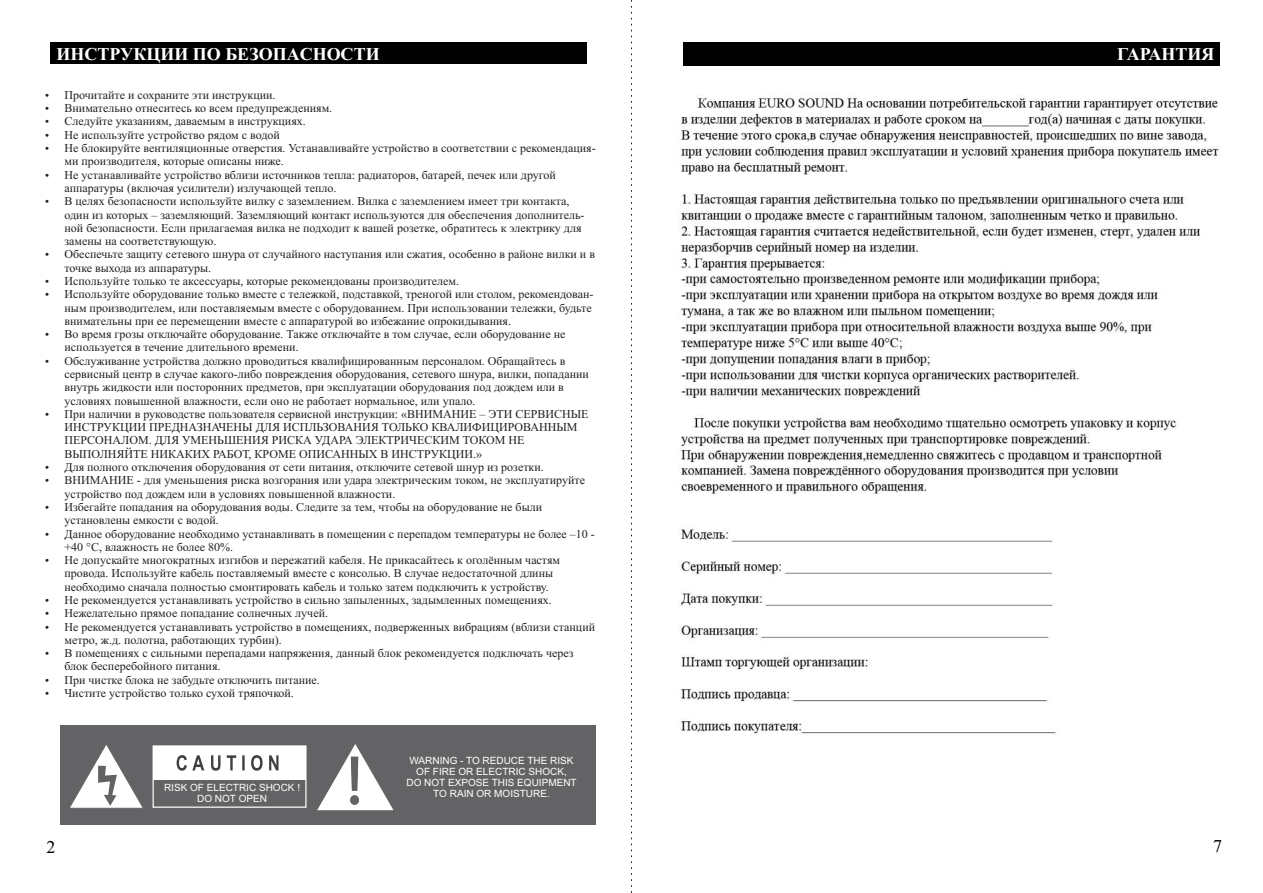
<style>
.page{position:relative;width:1263px;height:893px;background:#fff}
.page>*{position:absolute;margin:0;border:0;box-sizing:border-box;transform-origin:0 0}
.t1{font:700 18px "Times New Roman";color:#fff}
.t2{font:18px "Times New Roman";color:#000}
.t3{font:12px/13.4px "Times New Roman";color:#231f20}
.t4{font:10.05px/11.1px "Arial";color:#fff;text-align:center}
</style>
<div class="page">
<div style="left:50px;top:42px;width:536px;height:22px;background:#000"></div>
<svg style="left:631px;top:0;width:1px;height:893px"></svg>
<div style="left:60px;top:725px;width:535px;height:99px;background:#636366"></div>
<svg style="left:317px;top:744px;width:77px;height:67px"></svg>
<svg style="left:70px;top:745px;width:73px;height:63px"></svg>
<div style="left:153px;top:745px;width:154px;height:63px;border:1px solid #fff"></div>
<div style="left:153px;top:747px;width:153px;height:33px;background:#fff"></div>
<svg style="left:177px;top:755px;width:27px;height:16px"></svg>
<svg style="left:211px;top:755px;width:67px;height:16px"></svg>
<div style="left:684px;top:42px;width:536px;height:24px;background:#000"></div>
<img style="left:681px;top:98px;width:538px;height:636px">
<h1 class="t1" style="left:57px;top:47px;width:325px">ИНСТРУКЦИИ ПО БЕЗОПАСНОСТИ</h1>
<p class="t3" style="left:64px;top:89px;width:533px">Прочитайте и сохраните эти инструкции.<br>Внимательно отнеситесь ко всем предупреждениям.<br>Следуйте указаниям, даваемым в инструкциях.<br>Не используйте устройство рядом с водой<br>Не блокируйте вентиляционные отверстия. Устанавливайте устройство в соответствии с рекомендация&shy;ми производителя, которые описаны ниже.<br>Не устанавливайте устройство вблизи источников тепла: радиаторов, батарей, печек или другой аппаратуры (включая усилители) излучающей тепло.<br>В целях безопасности используйте вилку с заземлением. Вилка с заземлением имеет три контакта, один из которых – заземляющий. Заземляющий контакт используются для обеспечения дополнитель&shy;ной безопасности. Если прилагаемая вилка не подходит к вашей розетке, обратитесь к электрику для замены на соответствующую.<br>Обеспечьте защиту сетевого шнура от случайного наступания или сжатия, особенно в районе вилки и в точке выхода из аппаратуры.<br>Используйте только те аксессуары, которые рекомендованы производителем.<br>Используйте оборудование только вместе с тележкой, подставкой, треногой или столом, рекомендован&shy;ным производителем, или поставляемым вместе с оборудованием. При использовании тележки, будьте внимательны при ее перемещении вместе с аппаратурой во избежание опрокидывания.<br>Во время грозы отключайте оборудование. Также отключайте в том случае, если оборудование не используется в течение длительного времени.<br>Обслуживание устройства должно проводиться квалифицированным персоналом. Обращайтесь в сервисный центр в случае какого-либо повреждения оборудования, сетевого шнура, вилки, попадании внутрь жидкости или посторонних предметов, при эксплуатации оборудования под дождем или в условиях повышенной влажности, если оно не работает нормальное, или упало.<br>При наличии в руководстве пользователя сервисной инструкции: «ВНИМАНИЕ – ЭТИ СЕРВИСНЫЕ ИНСТРУКЦИИ ПРЕДНАЗНАЧЕНЫ ДЛЯ ИСПЛЬЗОВАНИЯ ТОЛЬКО КВАЛИФИЦИРОВАННЫМ ПЕРСОНАЛОМ. ДЛЯ УМЕНЬШЕНИЯ РИСКА УДАРА ЭЛЕКТРИЧЕСКИМ ТОКОМ НЕ ВЫПОЛНЯЙТЕ НИКАКИХ РАБОТ, КРОМЕ ОПИСАННЫХ В ИНСТРУКЦИИ.»<br>Для полного отключения оборудования от сети питания, отключите сетевой шнур из розетки.<br>ВНИМАНИЕ - для уменьшения риска возгорания или удара электрическим током, не эксплуатируйте устройство под дождем или в условиях повышенной влажности.<br>Избегайте попадания на оборудования воды. Следите за тем, чтобы на оборудование не были установлены емкости с водой.<br>Данное оборудование необходимо устанавливать в помещении с перепадом температуры не более –10 - +40 °C, влажность не более 80%.<br>Не допускайте многократных изгибов и пережатий кабеля. Не прикасайтесь к оголённым частям провода. Используйте кабель поставляемый вместе с консолью. В случае недостаточной длины необходимо сначала полностью смонтировать кабель и только затем подключить к устройству.<br>Не рекомендуется устанавливать устройство в сильно запыленных, задымленных помещениях.<br>Нежелательно прямое попадание солнечных лучей.<br>Не рекомендуется устанавливать устройство в помещениях, подверженных вибрациям (вблизи станций метро, ж.д. полотна, работающих турбин).<br>В помещениях с сильными перепадами напряжения, данный блок рекомендуется подключать через блок бесперебойного питания.<br>При чистке блока не забудьте отключить питание.<br>Чистите устройство только сухой тряпочкой.</p>
<p class="t4" style="left:164px;top:783px;width:138px">RISK OF ELECTRIC SHOCK !<br>DO NOT OPEN</p>
<p class="t4" style="left:406px;top:755px;width:172px">WARNING - TO REDUCE THE RISK<br>OF FIRE OR ELECTRIC SHOCK,<br>DO NOT EXPOSE THIS EQUIPMENT<br>TO RAIN OR MOISTURE.</p>
<h1 class="t1" style="left:1117px;top:48px;width:99px">ГАРАНТИЯ</h1>
<h1 class="t2" style="left:46px;top:841px;width:10px">2</h1>
<h1 class="t2" style="left:1213px;top:840px;width:10px">7</h1>
</div>
